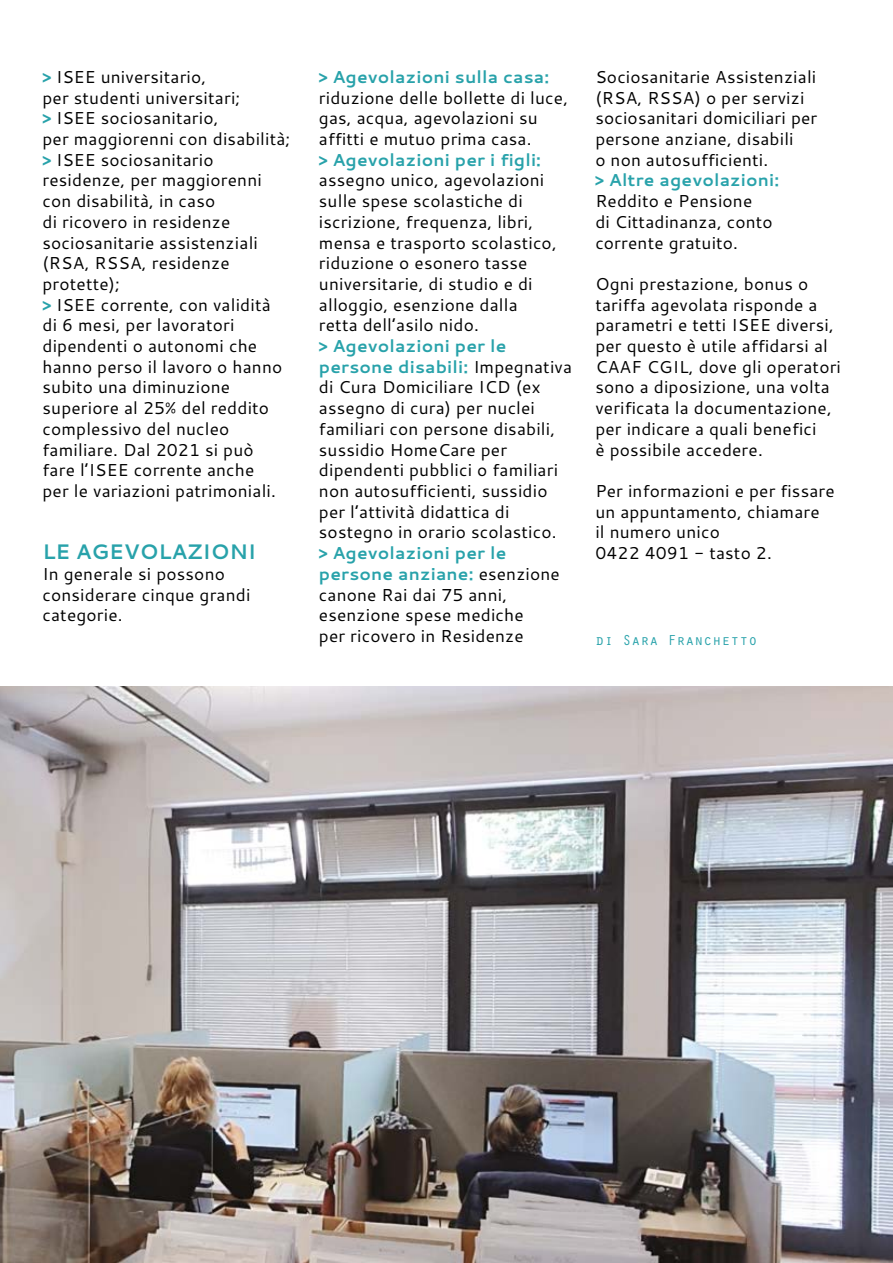
<style>
.page{position:relative;width:893px;height:1263px;background:#fff}
.page>*{position:absolute;margin:0;border:0;box-sizing:border-box;transform-origin:0 0}
.t1{font:700 21px "Cantarell";letter-spacing:-.005em;color:#28a2aa}
.t2{font:17.25px/20.7px "Cantarell";letter-spacing:.01em;color:#000}
.t3{font:700 17.25px "Cantarell";letter-spacing:.01em;color:#28a2aa}
.t4{font:15px "Orator Std";color:#28a2aa}
.s1{font-weight:700;color:#28a2aa}
</style>
<div class="page">
<img style="left:0;top:687px;width:893px;height:576px">
<p class="t2" style="left:43px;top:66px;width:249px"><span class="s1">&gt;</span> ISEE universitario,<br>per studenti universitari;<br><span class="s1">&gt;</span> ISEE sociosanitario,<br>per maggiorenni con disabilità; <span class="s1">&gt;</span> ISEE sociosanitario residenze, per maggiorenni con disabilità, in caso<br>di ricovero in residenze sociosanitarie assistenziali (RSA, RSSA, residenze protette);<br><span class="s1">&gt;</span> ISEE corrente, con validità<br>di 6 mesi, per lavoratori dipendenti o autonomi che hanno perso il lavoro o hanno subito una diminuzione superiore al 25% del reddito complessivo del nucleo familiare. Dal 2021 si può fare l’ISEE corrente anche<br>per le variazioni patrimoniali.</p>
<p class="t1" style="left:43px;top:537px;width:215px">LE AGEVOLAZIONI</p>
<p class="t2" style="left:43px;top:563px;width:209px">In generale si possono considerare cinque grandi categorie.</p>
<p class="t3" style="left:319px;top:65px;width:232px">&gt; Agevolazioni sulla casa:</p>
<p class="t2" style="left:319px;top:87px;width:251px">riduzione delle bollette di luce, gas, acqua, agevolazioni su affitti e mutuo prima casa.</p>
<p class="t3" style="left:319px;top:148px;width:224px">&gt; Agevolazioni per i figli:</p>
<p class="t2" style="left:319px;top:169px;width:239px">assegno unico, agevolazioni sulle spese scolastiche di iscrizione, frequenza, libri, mensa e trasporto scolastico, riduzione o esonero tasse universitarie, di studio e di alloggio, esenzione dalla retta dell’asilo nido.</p>
<p class="t2" style="left:319px;top:335px;width:255px"><span class="s1">&gt; Agevolazioni per le persone disabili:</span> Impegnativa di Cura Domiciliare ICD (ex assegno di cura) per nuclei familiari con persone disabili, sussidio HomeCare per dipendenti pubblici o familiari non autosufficienti, sussidio per l’attività didattica di sostegno in orario scolastico.</p>
<p class="t2" style="left:319px;top:542px;width:242px"><span class="s1">&gt; Agevolazioni per le persone anziane:</span> esenzione canone Rai dai 75 anni, esenzione spese mediche<br>per ricovero in Residenze</p>
<p class="t2" style="left:595px;top:66px;width:223px">Sociosanitarie Assistenziali (RSA, RSSA) o per servizi sociosanitari domiciliari per persone anziane, disabili<br>o non autosufficienti.</p>
<p class="t3" style="left:595px;top:168px;width:185px">&gt; Altre agevolazioni:</p>
<p class="t2" style="left:595px;top:190px;width:179px">Reddito e Pensione<br>di Cittadinanza, conto corrente gratuito.</p>
<p class="t2" style="left:595px;top:273px;width:247px">Ogni prestazione, bonus o tariffa agevolata risponde a parametri e tetti ISEE diversi, per questo è utile affidarsi al<br>CAAF CGIL, dove gli operatori sono a diposizione, una volta verificata la documentazione, per indicare a quali benefici<br>è possibile accedere.</p>
<p class="t2" style="left:595px;top:480px;width:241px">Per informazioni e per fissare un appuntamento, chiamare<br>il numero unico<br>0422 4091 - tasto 2.</p>
<p class="t4" style="left:595px;top:629px;width:163px">di Sara Franchetto</p>
</div>
